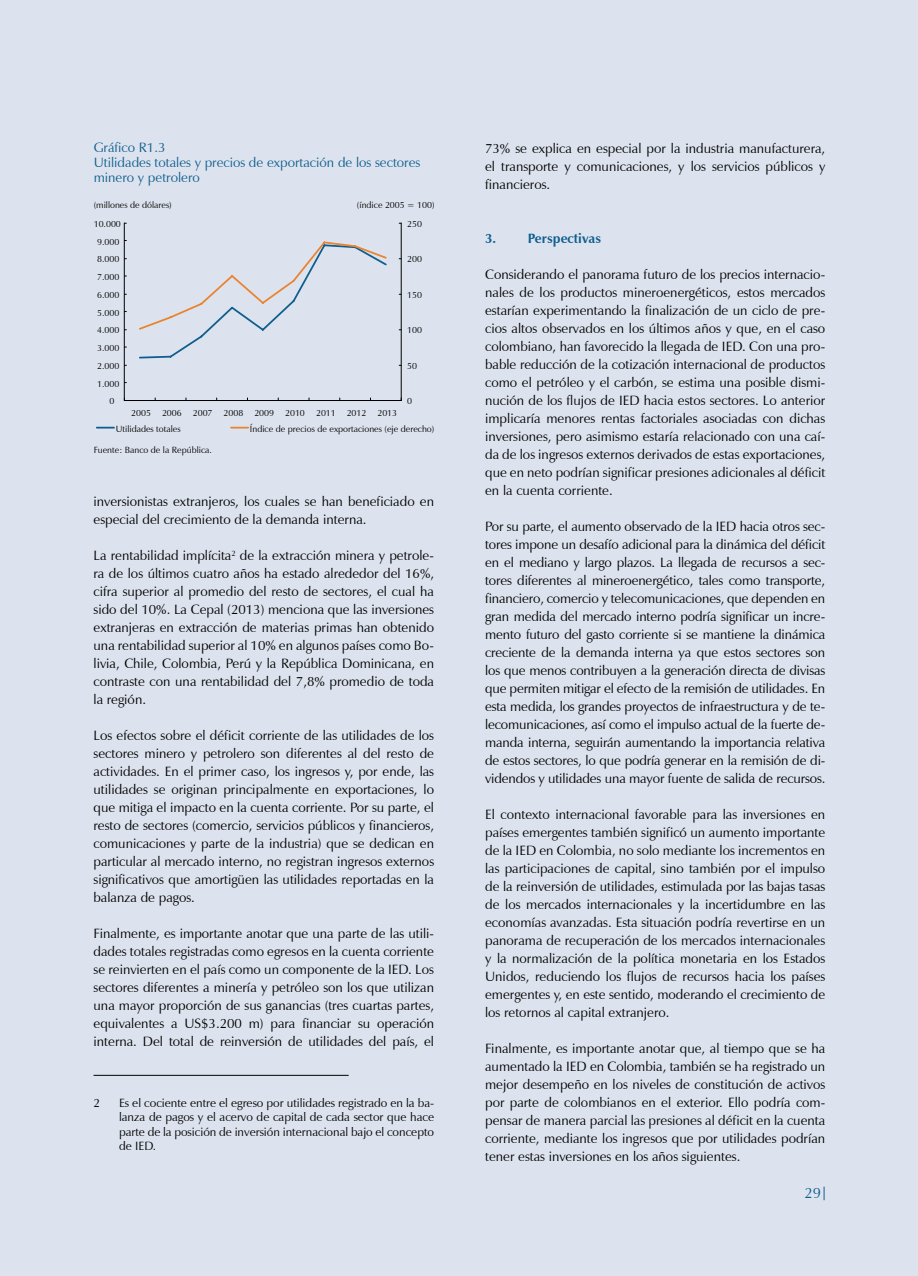
<style>
.page{position:relative;width:918px;height:1276px;background:#fff}
.page>*{position:absolute;margin:0;border:0;box-sizing:border-box;transform-origin:0 0}
.t1{font:15px "Zapf Humanist 601 BT";color:#0f5f8e}
.t2{font:13.5px/18px "Zapf Humanist 601 BT";color:#000;text-align:justify}
.t3{font:13.5px/15px "Zapf Humanist 601 BT";color:#0f5f8e}
.t4{font:700 13.5px "Zapf Humanist 601 BT";color:#0f5f8e}
.t5{font:12px/14.4px "Zapf Humanist 601 BT";color:#000;text-align:justify}
.t6{font:9px/15.9px "Zapf Humanist 601 BT";color:#000}
</style>
<div class="page">
<div style="left:1px;top:0;width:917px;height:1276px;background:#dde3ee"></div>
<svg style="left:824px;top:1186px;width:1px;height:14px"></svg>
<hr style="left:94px;top:1075px;width:255px;height:1px;background:#000">
<hr style="left:401px;top:223px;width:1px;height:177px;background:#000">
<hr style="left:124px;top:223px;width:1px;height:177px;background:#000">
<hr style="left:124px;top:400px;width:277px;height:1px;background:#000">
<svg style="left:139px;top:241px;width:248px;height:118px"></svg>
<svg style="left:97px;top:427px;width:17px;height:1px"></svg>
<svg style="left:231px;top:427px;width:17px;height:1px"></svg>
<p class="t3" style="left:94px;top:140px;width:328px">Gráfico R1.3<br>Utilidades totales y precios de exportación de los sectores minero y petrolero</p>
<p class="t6" style="left:94px;top:197px;width:80px">(millones de dólares)</p>
<p class="t6" style="left:357px;top:197px;width:79px">(índice 2005 = 100)</p>
<p class="t6" style="left:94px;top:216px;width:29px">10.000</p>
<p class="t6" style="left:97px;top:234px;width:24px">9.000</p>
<p class="t6" style="left:97px;top:251px;width:24px">8.000</p>
<p class="t6" style="left:97px;top:269px;width:24px">7.000</p>
<p class="t6" style="left:97px;top:287px;width:24px">6.000</p>
<p class="t6" style="left:97px;top:304px;width:24px">5.000</p>
<p class="t6" style="left:97px;top:322px;width:24px">4.000</p>
<p class="t6" style="left:97px;top:340px;width:24px">3.000</p>
<p class="t6" style="left:97px;top:358px;width:24px">2.000</p>
<p class="t6" style="left:97px;top:375px;width:24px">1.000</p>
<p class="t6" style="left:109px;top:393px;width:6px">0</p>
<p class="t6" style="left:407px;top:216px;width:16px">250</p>
<p class="t6" style="left:407px;top:251px;width:16px">200</p>
<p class="t6" style="left:407px;top:287px;width:16px">150</p>
<p class="t6" style="left:407px;top:322px;width:16px">100</p>
<p class="t6" style="left:407px;top:358px;width:11px">50</p>
<p class="t6" style="left:407px;top:393px;width:6px">0</p>
<p class="t6" style="left:116px;top:405px;width:283px;text-indent:16px">2005 2006 2007 2008 2009 2010 2011 2012 2013<br>Utilidades totales</p>
<p class="t6" style="left:250px;top:420px;width:186px">Índice de precios de exportaciones (eje derecho)</p>
<p class="t6" style="left:94px;top:442px;width:120px">Fuente: Banco de la República.</p>
<p class="t2" style="left:94px;top:492px;width:342px">inversionistas extranjeros, los cuales se han beneficiado en especial del crecimiento de la demanda interna.</p>
<p class="t2" style="left:94px;top:546px;width:342px">La rentabilidad implícita<sup>2</sup> de la extracción minera y petrole&shy;ra de los últimos cuatro años ha estado alrededor del 16%, cifra superior al promedio del resto de sectores, el cual ha sido del 10%. La Cepal (2013) menciona que las inversiones extranjeras en extracción de materias primas han obtenido una rentabilidad superior al 10% en algunos países como Bo&shy;livia, Chile, Colombia, Perú y la República Dominicana, en contraste con una rentabilidad del 7,8% promedio de toda la región.</p>
<p class="t2" style="left:94px;top:726px;width:342px">Los efectos sobre el déficit corriente de las utilidades de los sectores minero y petrolero son diferentes al del resto de actividades. En el primer caso, los ingresos y, por ende, las utilidades se originan principalmente en exportaciones, lo que mitiga el impacto en la cuenta corriente. Por su parte, el resto de sectores (comercio, servicios públicos y financieros, comunicaciones y parte de la industria) que se dedican en particular al mercado interno, no registran ingresos externos significativos que amortigüen las utilidades reportadas en la balanza de pagos.</p>
<p class="t2" style="left:94px;top:924px;width:342px">Finalmente, es importante anotar que una parte de las utili&shy;dades totales registradas como egresos en la cuenta corriente se reinvierten en el país como un componente de la IED. Los sectores diferentes a minería y petróleo son los que utilizan una mayor proporción de sus ganancias (tres cuartas partes, equivalentes a US$3.200 m) para financiar su operación interna. Del total de reinversión de utilidades del país, el</p>
<p class="t5" style="left:119px;top:1095px;width:317px;text-indent:-26px">2 Es el cociente entre el egreso por utilidades registrado en la ba&shy;lanza de pagos y el acervo de capital de cada sector que hace parte de la posición de inversión internacional bajo el concepto de IED.</p>
<p class="t2" style="left:485px;top:139px;width:342px">73% se explica en especial por la industria manufacturera, el transporte y comunicaciones, y los servicios públicos y financieros.</p>
<p class="t4" style="left:485px;top:230px;width:118px">3. Perspectivas</p>
<p class="t2" style="left:485px;top:265px;width:342px">Considerando el panorama futuro de los precios internacio&shy;nales de los productos mineroenergéticos, estos mercados estarían experimentando la finalización de un ciclo de pre&shy;cios altos observados en los últimos años y que, en el caso colombiano, han favorecido la llegada de IED. Con una pro&shy;bable reducción de la cotización internacional de productos como el petróleo y el carbón, se estima una posible dismi&shy;nución de los flujos de IED hacia estos sectores. Lo anterior implicaría menores rentas factoriales asociadas con dichas inversiones, pero asimismo estaría relacionado con una caí&shy;da de los ingresos externos derivados de estas exportaciones, que en neto podrían significar presiones adicionales al déficit en la cuenta corriente.</p>
<p class="t2" style="left:485px;top:517px;width:342px">Por su parte, el aumento observado de la IED hacia otros sec&shy;tores impone un desafío adicional para la dinámica del déficit en el mediano y largo plazos. La llegada de recursos a sec&shy;tores diferentes al mineroenergético, tales como transporte, financiero, comercio y telecomunicaciones, que dependen en gran medida del mercado interno podría significar un incre&shy;mento futuro del gasto corriente si se mantiene la dinámica creciente de la demanda interna ya que estos sectores son los que menos contribuyen a la generación directa de divisas que permiten mitigar el efecto de la remisión de utilidades. En esta medida, los grandes proyectos de infraestructura y de te&shy;lecomunicaciones, así como el impulso actual de la fuerte de&shy;manda interna, seguirán aumentando la importancia relativa de estos sectores, lo que podría generar en la remisión de di&shy;videndos y utilidades una mayor fuente de salida de recursos.</p>
<p class="t2" style="left:485px;top:805px;width:342px">El contexto internacional favorable para las inversiones en países emergentes también significó un aumento importante de la IED en Colombia, no solo mediante los incrementos en las participaciones de capital, sino también por el impulso de la reinversión de utilidades, estimulada por las bajas tasas de los mercados internacionales y la incertidumbre en las economías avanzadas. Esta situación podría revertirse en un panorama de recuperación de los mercados internacionales y la normalización de la política monetaria en los Estados Unidos, reduciendo los flujos de recursos hacia los países emergentes y, en este sentido, moderando el crecimiento de los retornos al capital extranjero.</p>
<p class="t2" style="left:485px;top:1039px;width:342px">Finalmente, es importante anotar que, al tiempo que se ha aumentado la IED en Colombia, también se ha registrado un mejor desempeño en los niveles de constitución de activos por parte de colombianos en el exterior. Ello podría com&shy;pensar de manera parcial las presiones al déficit en la cuenta corriente, mediante los ingresos que por utilidades podrían tener estas inversiones en los años siguientes.</p>
<p class="t1" style="left:805px;top:1184px;width:18px">29</p>
</div>
